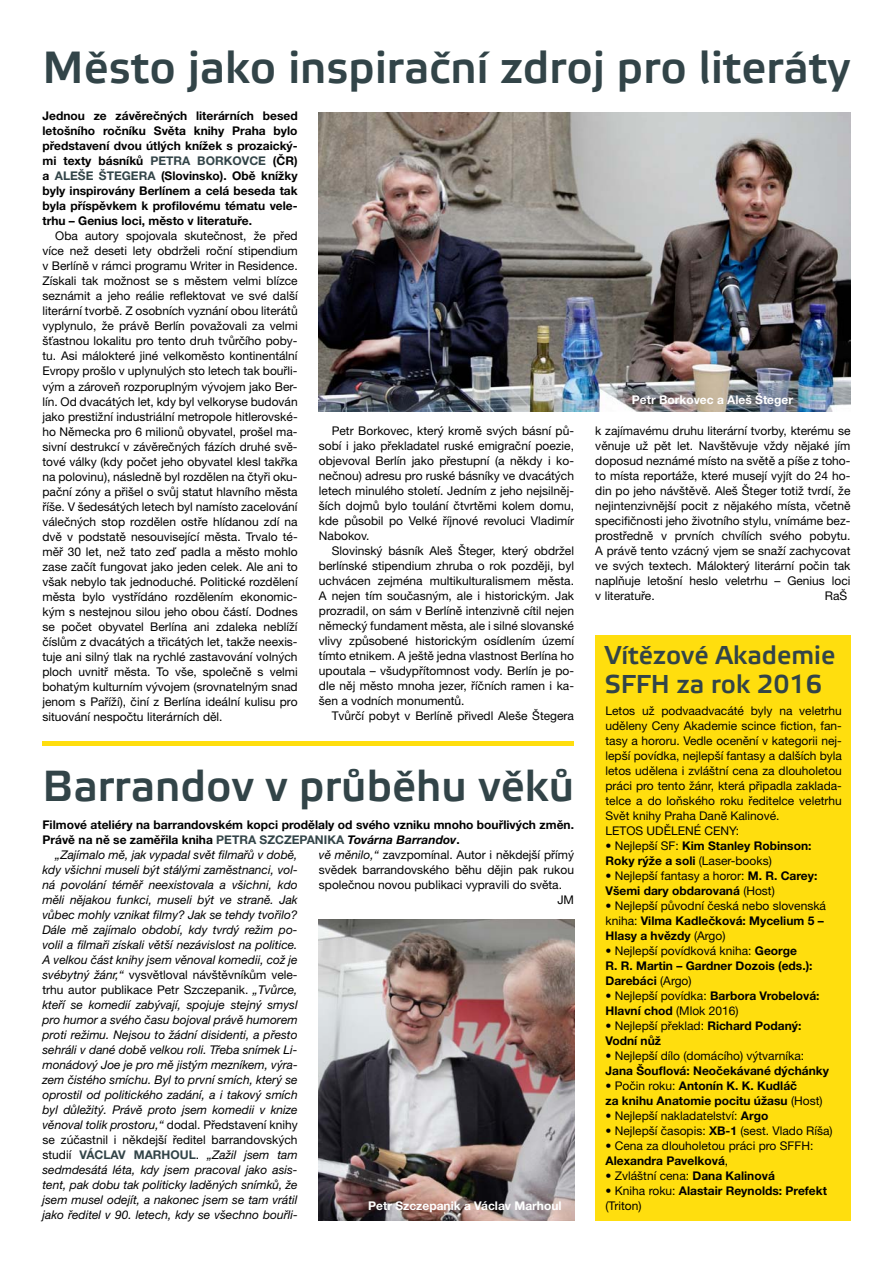
<style>
.page{position:relative;width:893px;height:1263px;background:#fff}
.page>*{position:absolute;margin:0;border:0;box-sizing:border-box;transform-origin:0 0}
.t1{font:45px "Elektra Medium Pro";color:#324448}
.t2{font:43.5px "Elektra Medium Pro";color:#324448}
.t3{font:25.8px/29.2px "Elektra Medium Pro";color:#324448}
.t4{font:12px/15px "Helvetica Neue LT Pro";color:#000}
.t5{font:italic 12px "Helvetica Neue LT Pro";color:#000}
.t6{font:700 12px/15px "Helvetica Neue LT Pro";color:#000}
.t7{font:700 12px "Helvetica Neue LT Pro";color:#fff}
.t8{font:700 12px "Helvetica Neue LT Pro";color:#324448}
.s1{color:#324448}
.s2{font-style:italic}
.s3{font-style:normal}
.s4{font-weight:400;color:#000}
.s5{font-weight:400;font-style:italic;color:#000}
.s6{font-weight:400}
.s7{font-weight:700}
</style>
<div class="page">
<div style="left:595px;top:635px;width:255px;height:585px;background:#ffde0e"></div>
<hr style="left:43px;top:742px;width:531px;height:4px;background:#ffde0e">
<img style="left:319px;top:112px;width:531px;height:300px">
<img style="left:319px;top:919px;width:255px;height:301px">
<h1 class="t1" style="left:43px;top:43px;width:809px">Město jako inspirační zdroj pro literáty</h1>
<p class="t6" style="left:43px;top:108px;width:257px;text-align:justify">Jednou ze závěrečných literárních besed letošního ročníku Světa knihy Praha bylo představení dvou útlých knížek s prozaický&shy;mi texty básníků <span class="s1">Pet ra Borkovce</span> (ČR) a <span class="s1">Aleše Štegera</span> (Slovinsko). Obě knížky byly inspirovány Berlínem a celá beseda tak byla příspěvkem k profilovému tématu vele&shy;trhu – Genius loci, město v literatuře.</p>
<p class="t4" style="left:43px;top:228px;width:257px;text-align:justify;text-indent:13px">Oba autory spojovala skutečnost, že před více než deseti lety obdrželi roční stipendium v Berlíně v rámci programu Writer in Residence.<br>Získali tak možnost se s městem velmi blízce seznámit a jeho reálie reflektovat ve své další literární tvorbě. Z osobních vyznání obou literátů vyplynulo, že právě Berlín považovali za velmi šťastnou lokalitu pro tento druh tvůrčího poby&shy;tu. Asi málokteré jiné velkoměsto kontinentální Evropy prošlo v uplynulých sto letech tak bouřli&shy;vým a zároveň rozporuplným vývojem jako Ber&shy;lín. Od dvacátých let, kdy byl velkoryse budován jako prestižní industriální metropole hitlerovské&shy;ho Německa pro 6 milionů obyvatel, prošel ma&shy;sivní destrukcí v závěrečných fázích druhé svě&shy;tové války (kdy počet jeho obyvatel klesl takřka na polovinu), následně byl rozdělen na čtyři oku&shy;pační zóny a přišel o svůj statut hlavního města říše. V šedesátých letech byl namísto zacelování válečných stop rozdělen ostře hlídanou zdí na dvě v podstatě nesouvisející města. Trvalo té&shy;měř 30 let, než tato zeď padla a město mohlo zase začít fungovat jako jeden celek. Ale ani to však nebylo tak jednoduché. Politické rozdělení města bylo vystřídáno rozdělením ekonomic&shy;kým s nestejnou silou jeho obou částí. Dodnes se počet obyvatel Berlína ani zdaleka neblíží číslům z dvacátých a třicátých let, takže neexis&shy;tuje ani silný tlak na rychlé zastavování volných ploch uvnitř města. To vše, společně s velmi bohatým kulturním vývojem (srovnatelným snad jenom s Paříží), činí z Berlína ideální kulisu pro situování nespočtu literárních děl.</p>
<p class="t4" style="left:319px;top:423px;width:257px;text-align:justify;text-indent:13px">Petr Borkovec, který kromě svých básní pů&shy;sobí i jako překladatel ruské emigrační poezie, objevoval Berlín jako přestupní (a někdy i ko&shy;nečnou) adresu pro ruské básníky ve dvacátých letech minulého století. Jedním z jeho nejsilněj&shy;ších dojmů bylo toulání čtvrtěmi kolem domu, kde působil po Velké říjnové revoluci Vladimír Nabokov.</p>
<p class="t4" style="left:319px;top:543px;width:257px;text-align:justify;text-indent:13px">Slovinský básník Aleš Šteger, který obdržel berlínské stipendium zhruba o rok později, byl uchvácen zejména multikulturalismem města.<br>A nejen tím současným, ale i historickým. Jak prozradil, on sám v Berlíně intenzivně cítil nejen německý fundament města, ale i silné slovanské vlivy způsobené historickým osídlením území tímto etnikem. A ještě jedna vlastnost Berlína ho upoutala – všudypřítomnost vody. Berlín je po&shy;dle něj město mnoha jezer, říčních ramen i ka&shy;šen a vodních monumentů.</p>
<p class="t4" style="left:332px;top:708px;width:244px">Tvůrčí pobyt v Berlíně přivedl Aleše Štegera</p>
<h2 class="t2" style="left:43px;top:762px;width:533px">Barrandov v průběhu věků</h2>
<p class="t6" style="left:43px;top:817px;width:533px">Filmové ateliéry na barrandovském kopci prodělaly od svého vzniku mnoho bouřlivých změn.</p>
<p class="t6" style="left:43px;top:832px;width:419px">Právě na ně se zaměřila kniha <span class="s1">Petra Szczepanika</span> <span class="s2">Továrna Barrandov</span>.</p>
<p class="t5" style="left:55px;top:847px;width:244px">„Zajímalo mě, jak vypadal svět filmařů v době,</p>
<p class="t5" style="left:43px;top:862px;width:257px">kdy všichni museli být stálými zaměstnanci, vol-</p>
<p class="t5" style="left:43px;top:877px;width:257px">ná povolání téměř neexistovala a všichni, kdo</p>
<p class="t5" style="left:43px;top:892px;width:257px">měli nějakou funkci, museli být ve straně. Jak</p>
<p class="t5" style="left:43px;top:907px;width:257px">vůbec mohly vznikat filmy? Jak se tehdy tvořilo?</p>
<p class="t5" style="left:43px;top:922px;width:257px">Dále mě zajímalo období, kdy tvrdý režim po-</p>
<p class="t5" style="left:43px;top:937px;width:257px">volil a filmaři získali větší nezávislost na politice.</p>
<p class="t5" style="left:43px;top:952px;width:257px">A velkou část knihy jsem věnoval komedii, což je</p>
<p class="t4" style="left:43px;top:967px;width:257px"><span class="s2">svébytný žánr,“</span> vysvětloval návštěvníkům vele-</p>
<p class="t4" style="left:43px;top:982px;width:257px">trhu autor publikace Petr Szczepanik. <span class="s2">„Tvůrce,</span></p>
<p class="t5" style="left:43px;top:997px;width:257px">kteří se komedií zabývají, spojuje stejný smysl</p>
<p class="t5" style="left:43px;top:1012px;width:257px">pro humor a svého času bojoval právě humorem</p>
<p class="t5" style="left:43px;top:1027px;width:257px">proti režimu. Nejsou to žádní disidenti, a přesto</p>
<p class="t5" style="left:43px;top:1042px;width:257px">sehráli v dané době velkou roli. Třeba snímek Li-</p>
<p class="t5" style="left:43px;top:1057px;width:257px">monádový Joe je pro mě jistým mezníkem, výra-</p>
<p class="t5" style="left:43px;top:1072px;width:257px">zem čistého smíchu. Byl to první smích, který se</p>
<p class="t5" style="left:43px;top:1087px;width:257px">oprostil od politického zadání, a i takový smích</p>
<p class="t5" style="left:43px;top:1102px;width:257px">byl důležitý. Právě proto jsem komedii v knize</p>
<p class="t5" style="left:43px;top:1117px;width:257px">věnoval tolik prostoru,“ <span class="s3">dodal. Představení knihy</span></p>
<p class="t4" style="left:43px;top:1132px;width:257px">se zúčastnil i někdejší ředitel barrandovských</p>
<p class="t8" style="left:43px;top:1147px;width:257px"><span class="s4">studií</span> Václav Marhoul<span class="s4">.</span> <span class="s5">„Zažil jsem tam</span></p>
<p class="t5" style="left:43px;top:1162px;width:257px">sedmdesátá léta, kdy jsem pracoval jako asis-</p>
<p class="t5" style="left:43px;top:1177px;width:257px">tent, pak dobu tak politicky laděných snímků, že</p>
<p class="t5" style="left:43px;top:1192px;width:257px">jsem musel odejít, a nakonec jsem se tam vrátil</p>
<p class="t5" style="left:43px;top:1207px;width:257px">jako ředitel v 90. letech, kdy se všechno bouřli-</p>
<p class="t4" style="left:319px;top:847px;width:257px"><span class="s2">vě měnilo,“</span> zavzpomínal. Autor i někdejší přímý</p>
<p class="t4" style="left:319px;top:862px;width:257px">svědek barrandovského běhu dějin pak rukou</p>
<p class="t4" style="left:319px;top:877px;width:245px">společnou novou publikaci vypravili do světa.</p>
<p class="t4" style="left:557px;top:892px;width:18px">JM</p>
<p class="t7" style="left:368px;top:1198px;width:195px">Petr Szczepanik a Václav Marhoul</p>
<p class="t7" style="left:632px;top:392px;width:163px">Petr Borkovec a Aleš Šteger</p>
<p class="t4" style="left:595px;top:423px;width:257px;text-align:justify">k zajímavému druhu literární tvorby, kterému se věnuje už pět let. Navštěvuje vždy nějaké jím doposud neznámé místo na světě a píše z toho&shy;to místa reportáže, které musejí vyjít do 24 ho&shy;din po jeho návštěvě. Aleš Šteger totiž tvrdí, že nejintenzivnější pocit z nějakého místa, včetně specifičnosti jeho životního stylu, vnímáme bez&shy;prostředně v prvních chvílích svého pobytu.<br>A právě tento vzácný vjem se snaží zachycovat ve svých textech. Málokterý literární počin tak naplňuje letošní heslo veletrhu – Genius loci v literatuře.</p>
<p class="t4" style="left:825px;top:588px;width:24px">RaŠ</p>
<h3 class="t3" style="left:605px;top:641px;width:232px">Vítězové Akademie<br>SFFH za rok 2016</h3>
<p class="t4" style="left:605px;top:703px;width:238px">Letos už podvaadvacáté byly na veletrhu uděleny Ceny Akademie scince fiction, fan&shy;tasy a hororu. Vedle ocenění v kategorii nej&shy;lepší povídka, nejlepší fantasy a dalších byla letos udělena i zvláštní cena za dlouholetou práci pro tento žánr, která připadla zaklada&shy;telce a do loňského roku ředitelce veletrhu Svět knihy Praha Daně Kalinové.<br>Letos</p>
<p class="t4" style="left:647px;top:823px;width:33px">udělen</p>
<p class="t4" style="left:694px;top:823px;width:20px">é cen</p>
<p class="t4" style="left:729px;top:823px;width:12px">y:</p>
<p class="t6" style="left:605px;top:838px;width:207px"><span class="s6">• Nejlepší SF:</span> Kim Stanley Robinson:<br>Roky rýže a soli <span class="s6">(Laser-books)</span></p>
<p class="t4" style="left:605px;top:868px;width:213px">• Nejlepší fantasy a horor: <span class="s7">M. R. Carey:<br>Všemi dary obdarovaná</span> (Host)</p>
<p class="t4" style="left:605px;top:898px;width:222px">• Nejlepší původní česká nebo slovenská kniha: <span class="s7">Vilma Kadlečková: Mycelium 5 –<br>Hlasy a hvězdy</span> (Argo)</p>
<p class="t6" style="left:605px;top:943px;width:209px"><span class="s6">• Nejlepší povídková kniha:</span> George<br>R. R. Martin – Gardner Dozois (eds.):<br>Darebáci <span class="s6">(Argo)</span></p>
<p class="t4" style="left:605px;top:988px;width:216px">• Nejlepší povídka: <span class="s7">Barbora Vrobelová:<br>Hlavní chod</span> (Mlok 2016)</p>
<p class="t6" style="left:605px;top:1018px;width:197px"><span class="s6">• Nejlepší překlad:</span> Richard Podaný:<br>Vodní nůž</p>
<p class="t4" style="left:605px;top:1048px;width:200px">• Nejlepší dílo (domácího) výtvarníka:</p>
<p class="t6" style="left:605px;top:1063px;width:225px">Jana Šouflová: Neočekávané dýchánky</p>
<p class="t6" style="left:605px;top:1078px;width:219px"><span class="s6">• Počin roku:</span> Antonín K. K. Kudláč<br>za knihu Anatomie pocitu úžasu <span class="s6">(Host)</span></p>
<p class="t4" style="left:605px;top:1108px;width:164px">• Nejlepší nakladatelství: <span class="s7">Argo</span></p>
<p class="t4" style="left:605px;top:1123px;width:229px">• Nejlepší časopis: <span class="s7">XB-1</span> (sest. Vlado Ríša)</p>
<p class="t4" style="left:605px;top:1138px;width:209px">• Cena za dlouholetou práci pro SFFH:<br><span class="s7">Alexandra Pavelková</span>,</p>
<p class="t4" style="left:605px;top:1168px;width:171px">• Zvláštní cena: <span class="s7">Dana Kalinová</span></p>
<p class="t6" style="left:605px;top:1183px;width:223px"><span class="s6">• Kniha roku:</span> Alastair Reynolds: Prefekt <span class="s6">(Triton)</span></p>
</div>
